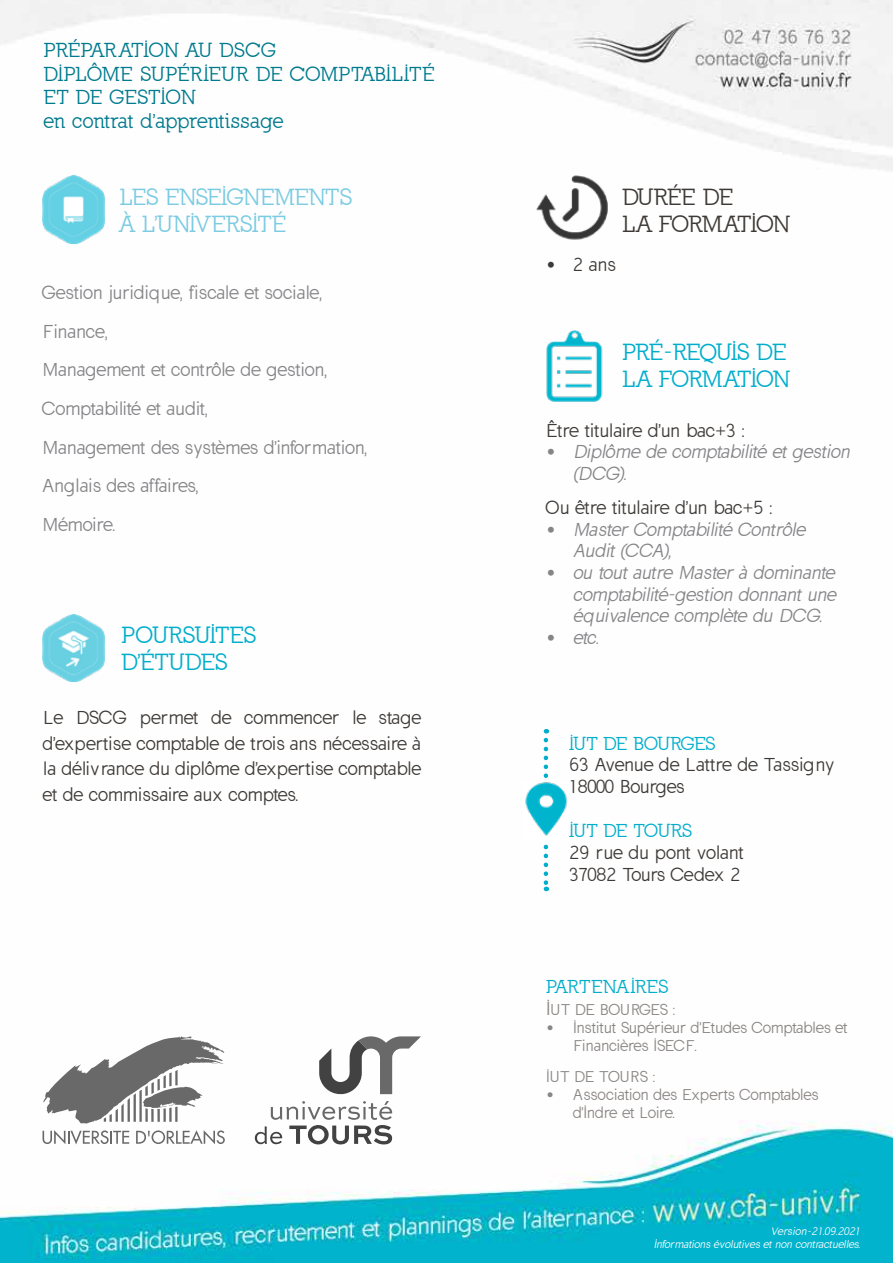
<style>
.page{position:relative;width:893px;height:1263px;background:#fff}
.page>*{position:absolute;margin:0;border:0;box-sizing:border-box;transform-origin:0 0}
.t1{font:22.5px/27px "California";color:#00aecc}
.t2{font:22.5px/27px "California";color:#7bcbe2}
.t3{font:22.5px/27px "California";color:#3d3936}
.t4{font:19.5px/23.4px "California";letter-spacing:.03em;color:#007a8e}
.t5{font:18px/25.5px "California Sans";color:#3d3936}
.t6{font:italic 18px/21.6px "California Sans";color:#858487}
.t7{font:18px/38.5px "California Sans";color:#858487}
.t8{font:18px "California";letter-spacing:.025em;color:#00aecc}
.t9{font:18px "California";color:#00aecc}
.t10{font:15px/18px "California Sans";color:#8a8684}
.t11{font:15px "California Sans";letter-spacing:.025em;color:#8a8684}
.t12{font:italic 10.5px/12.6px "California Sans";color:#fff;text-align:right}
.s1{font-style:normal}
.s2{font-size:18px}
</style>
<div class="page">
<img style="left:0;top:0;width:893px;height:1263px">
<img style="left:43px;top:175px;width:62px;height:69px">
<img style="left:536px;top:175px;width:72px;height:69px">
<img style="left:546px;top:328px;width:62px;height:74px">
<img style="left:43px;top:614px;width:62px;height:67px">
<svg style="left:544px;top:740px;width:4px;height:151px"></svg>
<div style="left:524px;top:781px;width:46px;height:59px;background:#fff"></div>
<img style="left:524px;top:779px;width:46px;height:57px">
<svg style="left:43px;top:1036px;width:181px;height:88px"></svg>
<svg style="left:43px;top:1130px;width:86px;height:14px"></svg>
<svg style="left:136px;top:1130px;width:89px;height:14px"></svg>
<svg style="left:255px;top:1036px;width:166px;height:109px"></svg>
<p class="t4" style="left:44px;top:39px;width:392px">PRÉPAR ATION AU DSCG<br>DIPLÔME SUPÉRIEUR DE COMPTABILITÉ<br>ET DE GESTION<br>en contrat d'apprentissage</p>
<p class="t2" style="left:120px;top:183px;width:233px">LES ENSEIGNEMENTS<br>À L'UNIVERSITÉ</p>
<p class="t7" style="left:43px;top:274px;width:326px">Gestion juridique, fiscale et sociale,<br>Finance,<br>Management et contrôle de gestion,<br>Comptabilité et audit,<br>Management des systèmes d'information,<br>Anglais des affaires,<br>Mémoire.</p>
<p class="t1" style="left:122px;top:622px;width:135px">POURSUITES<br>D'ÉTUDES</p>
<p class="t5" style="left:43px;top:705px;width:380px;text-align:justify">Le DSCG permet de commencer le stage d'expertise comptable de trois ans nécessaire à la délivrance du diplôme d'expertise comptable et de commissaire aux comptes.</p>
<p class="t3" style="left:622px;top:183px;width:169px">DURÉE DE<br>LA FORMATION</p>
<p class="t5" style="left:546px;top:252px;width:71px">• 2 ans</p>
<p class="t1" style="left:622px;top:339px;width:169px">PRÉ-REQUIS DE<br>LA FORMATION</p>
<p class="t5" style="left:546px;top:418px;width:200px">Être titulaire d'un bac+3 :</p>
<p class="t6" style="left:573px;top:441px;width:282px;text-indent:-27px"><span class="s1">•</span> Diplôme de comptabilité et g estion (DCG).</p>
<p class="t5" style="left:546px;top:495px;width:227px">Ou être titulaire d'un bac+5 :</p>
<p class="t6" style="left:573px;top:519px;width:237px;text-indent:-27px"><span class="s1">•</span> Master Comptabilité Contrôle<br>Audit (CCA),</p>
<p class="t6" style="left:573px;top:562px;width:268px;text-align:justify;text-indent:-27px"><span class="s1">•</span> ou tout autre Master à dominante comptabilité-gestion donnant une éq uivalence complète du DCG.</p>
<p class="t6" style="left:546px;top:627px;width:58px"><span class="s1">•</span> etc.</p>
<p class="t9" style="left:570px;top:733px;width:147px">IUT DE BOURGES</p>
<p class="t5" style="left:570px;top:754px;width:267px;line-height:21.6px">63 Avenue de Lattre de Tassigny<br>18000 Bourges</p>
<p class="t8" style="left:570px;top:821px;width:123px">IUT DE TOURS</p>
<p class="t5" style="left:570px;top:842px;width:175px;line-height:21.6px">29 rue du pont volant<br>37082 Tours Cedex 2</p>
<p class="t8" style="left:546px;top:976px;width:123px">PARTENAIRES</p>
<p class="t10" style="left:546px;top:1001px;width:130px"><span class="s2">I</span>UT DE BOURGES :</p>
<p class="t10" style="left:573px;top:1019px;width:276px;text-indent:-27px">• Institut Supérieur d'Etudes Comptables et<br>Financières ISECF.</p>
<p class="t11" style="left:546px;top:1068px;width:110px">IUT DE TOURS :</p>
<p class="t10" style="left:573px;top:1085px;width:247px;text-indent:-27px">• Association des Experts Comptables d'Indre et Loire.</p>
<p class="t12" style="left:654px;top:1225px;width:210px">Version-21.09.2021<br>Informations évolutives et non contractuelles.</p>
</div>
